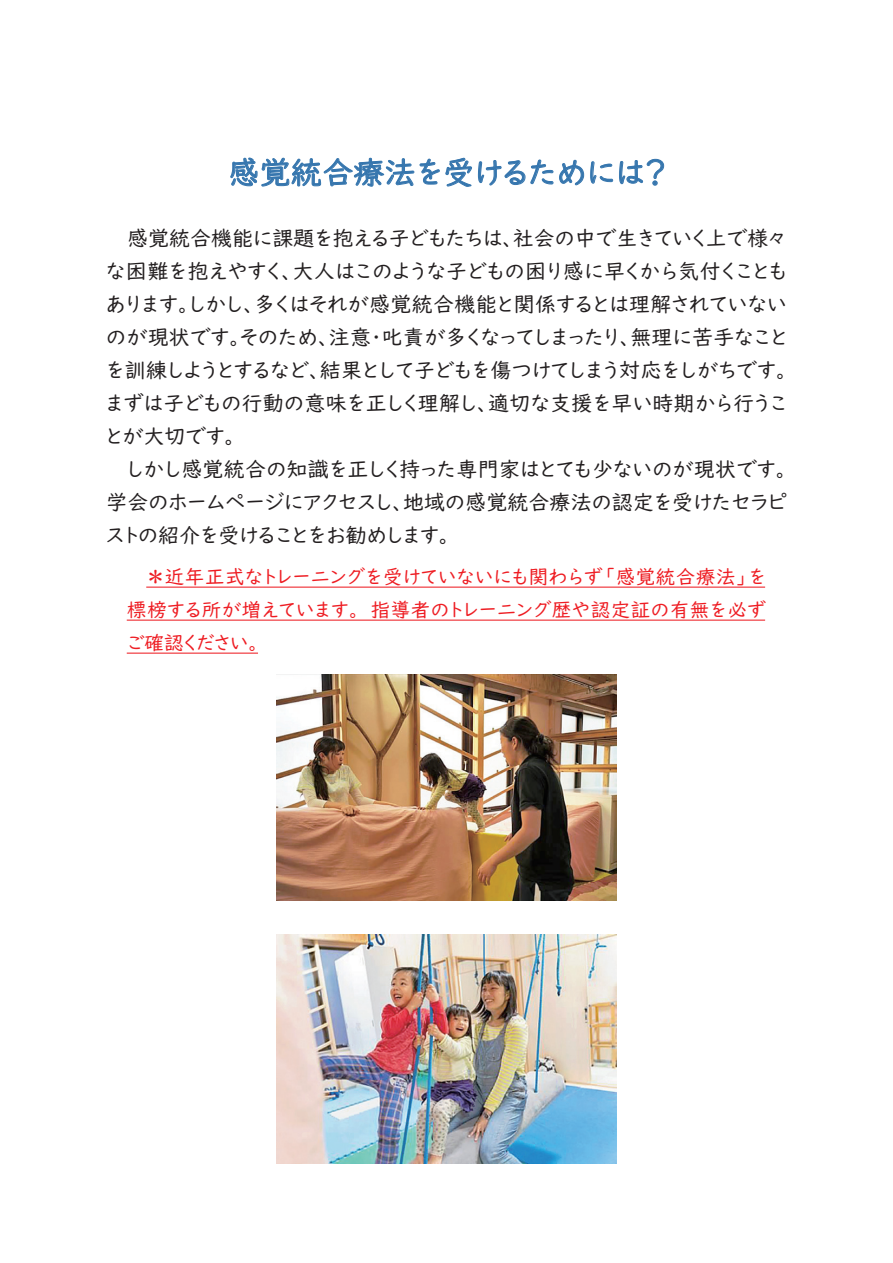
<style>
.page{position:relative;width:893px;height:1263px;background:#fff}
.page>*{position:absolute;margin:0;border:0;box-sizing:border-box;transform-origin:0 0}
.t1{font:31.2px "UD Digi Kyokasho NK R";letter-spacing:.005em;color:#3676ae}
.t2{font:21px/33px "UD Digi Kyokasho NK R";letter-spacing:.005em;color:#231f20;text-align:justify}
.t3{font:19.5px/33px "UD Digi Kyokasho NK R";letter-spacing:.025em;color:#ee1d23;text-align:justify}
</style>
<div class="page">
<img style="left:276px;top:674px;width:341px;height:226px">
<img style="left:276px;top:934px;width:341px;height:229px">
<svg style="left:230px;top:158px;width:184px;height:29px"></svg>
<svg style="left:420px;top:159px;width:20px;height:25px"></svg>
<svg style="left:446px;top:158px;width:26px;height:29px"></svg>
<svg style="left:478px;top:160px;width:47px;height:25px"></svg>
<svg style="left:531px;top:160px;width:22px;height:24px"></svg>
<svg style="left:559px;top:160px;width:25px;height:25px"></svg>
<svg style="left:590px;top:161px;width:23px;height:23px"></svg>
<svg style="left:619px;top:159px;width:45px;height:27px"></svg>
<hr style="left:146px;top:587px;width:619px;height:1px;background:#ee1d23">
<hr style="left:127px;top:620px;width:638px;height:1px;background:#ee1d23">
<hr style="left:127px;top:653px;width:131px;height:1px;background:#ee1d23">
<h1 class="t1" style="left:228px;top:155px;width:440px">感覚統合療法を受けるためには？</h1>
<p class="t2" style="left:106px;top:222px;width:682px;text-indent:21px">感覚統合機能に課題を抱える子どもたちは、社会の中で生きていく上で様々な困難を抱えやすく、大人はこのような子どもの困り感に早くから気付くこともあります。しかし、多くはそれが感覚統合機能と関係するとは理解されていないのが現状です。そのため、注意・叱責が多くなってしまったり、無理に苦手なことを訓練しようとするなど、結果として子どもを傷つけてしまう対応をしがちです。まずは子どもの行動の意味を正しく理解し、適切な支援を早い時期から行うことが大切です。</p>
<p class="t2" style="left:106px;top:453px;width:682px;text-indent:21px">しかし感覚統合の知識を正しく持った専門家はとても少ないのが現状です。学会のホームページにアクセスし、地域の感覚統合療法の認定を受けたセラピストの紹介を受けることをお勧めします。</p>
<p class="t3" style="left:127px;top:560px;width:640px;text-indent:20px">＊近年正式なトレーニングを受けていないにも関わらず「感覚統合療法」を標榜する所が増えています。 指導者のトレーニング歴や認定証の有無を必ずご確認ください。</p>
</div>
